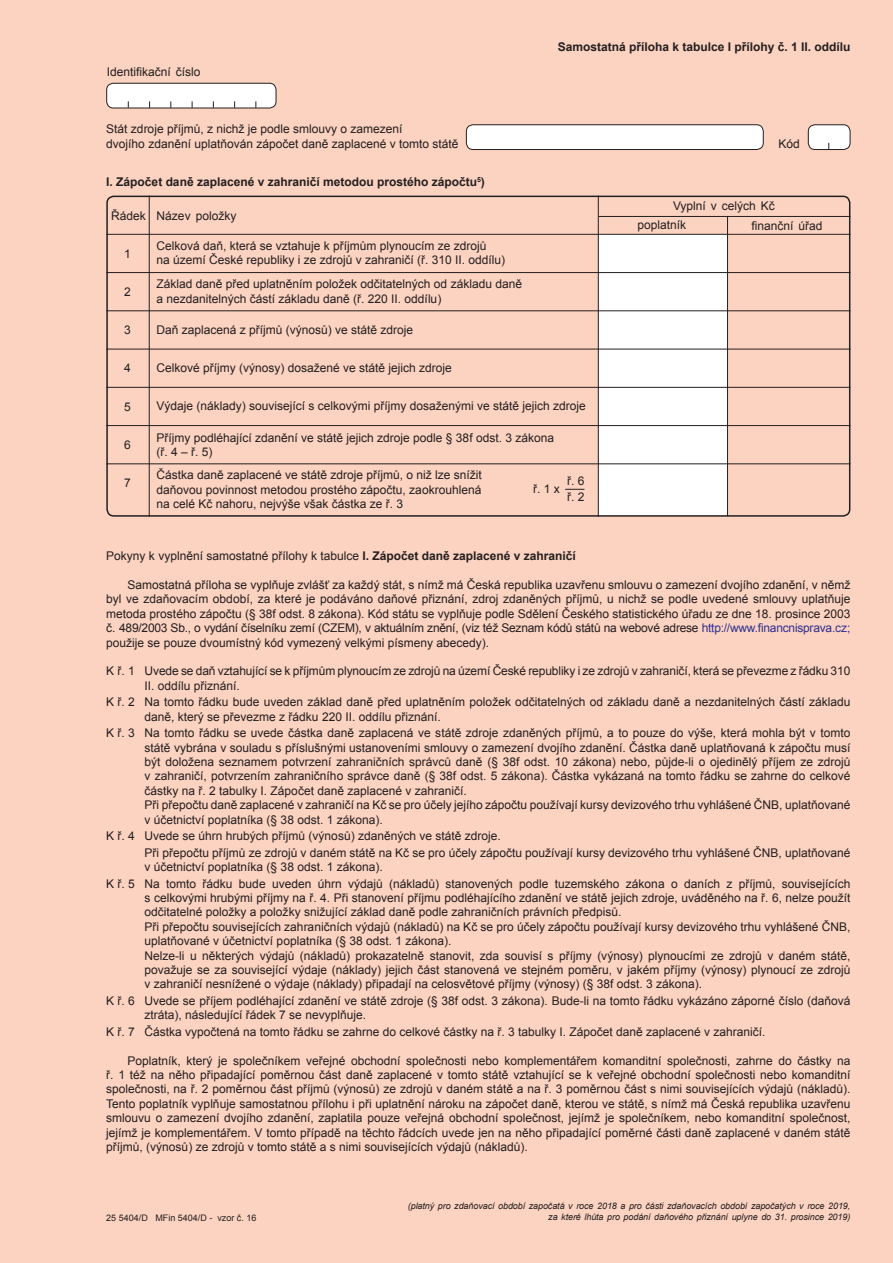
<style>
.page{position:relative;width:893px;height:1263px;background:#fcd2c0}
.page>*{position:absolute;margin:0;border:0;box-sizing:border-box;transform-origin:0 0}
.t1{font:12px/14.4px "Arial";color:#231f20;text-align:justify}
.t2{font:700 12px "Arial";color:#231f20}
.t3{font:italic 9px "Arial";letter-spacing:-.01em;color:#231f20}
.t4{font:9px "Arial";color:#231f20}
.s1{font-weight:700}
.s2{color:#2e3092}
</style>
<div class="page">
<svg style="left:565px;top:489px;width:19px;height:1px"></svg>
<div style="left:599px;top:234px;width:128px;height:282px;background:#fff"></div>
<div style="left:106px;top:196px;width:744px;height:321px;border:2px solid #231f20;border-radius:7px"></div>
<hr style="left:149px;top:196px;width:1px;height:321px;background:#231f20">
<hr style="left:598px;top:196px;width:1px;height:321px;background:#231f20">
<hr style="left:106px;top:310px;width:744px;height:1px;background:#231f20">
<hr style="left:727px;top:216px;width:1px;height:300px;background:#231f20">
<hr style="left:106px;top:272px;width:744px;height:1px;background:#231f20">
<hr style="left:106px;top:234px;width:744px;height:1px;background:#231f20">
<hr style="left:599px;top:216px;width:251px;height:1px;background:#231f20">
<hr style="left:106px;top:349px;width:744px;height:1px;background:#231f20">
<hr style="left:106px;top:387px;width:744px;height:1px;background:#231f20">
<hr style="left:106px;top:425px;width:744px;height:1px;background:#231f20">
<hr style="left:106px;top:463px;width:744px;height:1px;background:#231f20">
<div style="left:466px;top:125px;width:297px;height:25px;background:#fff;border-radius:7px"></div>
<div style="left:466px;top:124px;width:298px;height:26px;border:1px solid #231f20;border-radius:7px"></div>
<div style="left:808px;top:125px;width:42px;height:25px;background:#fff;border-radius:7px"></div>
<div style="left:808px;top:124px;width:42px;height:26px;border:1px solid #231f20;border-radius:7px"></div>
<div style="left:107px;top:83px;width:169px;height:25px;background:#fff;border-radius:7px"></div>
<div style="left:106px;top:83px;width:170px;height:25px;border:1px solid #231f20;border-radius:7px"></div>
<p class="t1" style="left:107px;top:64px;width:95px">Identifikační číslo</p>
<p class="t2" style="left:558px;top:39px;width:294px">Samostatná příloha k tabulce I přílohy č. 1 II. oddílu</p>
<p class="t1" style="left:106px;top:122px;width:298px">Stát zdroje příjmů, z nichž je podle smlouvy o zamezení</p>
<p class="t1" style="left:106px;top:136px;width:354px">dvojího zdanění uplatňován zápočet daně zaplacené v tomto státě</p>
<p class="t1" style="left:778px;top:136px;width:23px">Kód</p>
<p class="t2" style="left:106px;top:173px;width:380px">I. Zápočet daně zaplacené v zahraničí metodou prostého zápočtu<sup>5</sup>)</p>
<p class="t1" style="left:111px;top:209px;width:36px">Řádek</p>
<p class="t1" style="left:157px;top:209px;width:81px">Název položky</p>
<p class="t1" style="left:124px;top:246px;width:8px">1</p>
<p class="t1" style="left:124px;top:284px;width:8px">2</p>
<p class="t1" style="left:124px;top:323px;width:8px">3</p>
<p class="t1" style="left:124px;top:361px;width:8px">4</p>
<p class="t1" style="left:124px;top:399px;width:8px">5</p>
<p class="t1" style="left:124px;top:437px;width:8px">6</p>
<p class="t1" style="left:124px;top:476px;width:8px">7</p>
<p class="t1" style="left:156px;top:239px;width:332px">Celková daň, která se vztahuje k příjmům plynoucím ze zdrojů</p>
<p class="t1" style="left:156px;top:253px;width:350px">na území České republiky i ze zdrojů v zahraničí (ř. 310 II. oddílu)</p>
<p class="t1" style="left:156px;top:277px;width:367px">Základ daně před uplatněním položek odčitatelných od základu daně</p>
<p class="t1" style="left:156px;top:291px;width:286px">a nezdanitelných částí základu daně (ř. 220 II. oddílu)</p>
<p class="t1" style="left:156px;top:323px;width:258px">Daň zaplacená z příjmů (výnosů) ve státě zdroje</p>
<p class="t1" style="left:156px;top:360px;width:297px">Celkové příjmy (výnosy) dosažené ve státě jejich zdroje</p>
<p class="t1" style="left:156px;top:399px;width:431px">Výdaje (náklady) související s celkovými příjmy dosaženými ve státě jejich zdroje</p>
<p class="t1" style="left:156px;top:430px;width:399px">Příjmy podléhající zdanění ve státě jejich zdroje podle § 38f odst. 3 zákona</p>
<p class="t1" style="left:156px;top:445px;width:58px">(ř. 4 – ř. 5)</p>
<p class="t1" style="left:156px;top:468px;width:327px">Částka daně zaplacené ve státě zdroje příjmů, o niž lze snížit daňovou povinnost metodou prostého zápočtu, zaokrouhlená na celé Kč nahoru, nejvýše však částka ze ř. 3</p>
<p class="t1" style="left:567px;top:474px;width:19px">ř. 6</p>
<p class="t1" style="left:533px;top:481px;width:28px">ř. 1 x</p>
<p class="t1" style="left:567px;top:490px;width:19px">ř. 2</p>
<p class="t1" style="left:673px;top:198px;width:103px">Vyplní v celých Kč</p>
<p class="t1" style="left:637px;top:218px;width:50px">poplatník</p>
<p class="t1" style="left:751px;top:218px;width:73px">finanční úřad</p>
<p class="t1" style="left:106px;top:549px;width:471px">Pokyny k vyplnění samostatné přílohy k tabulce <span class="s1">I. Zápočet daně zaplacené v zahraničí</span></p>
<p class="t1" style="left:106px;top:578px;width:746px;text-indent:21px">Samostatná příloha se vyplňuje zvlášť za každý stát, s nímž má Česká republika uzavřenu smlouvu o zamezení dvojího zdanění, v němž byl ve zdaňovacím období, za které je podáváno daňové přiznání, zdroj zdaněných příjmů, u nichž se podle uvedené smlouvy uplatňuje metoda prostého zápočtu (§ 38f odst. 8 zákona). Kód státu se vyplňuje podle Sdělení Českého statistického úřadu ze dne 18. prosince 2003 č. 489/2003 Sb., o vydání číselníku zemí (CZEM), v aktuálním znění, (viz též Seznam kódů států na webové adrese <span class="s2">http://www.financnisprava.cz; </span>použije se pouze dvoumístný kód vymezený velkými písmeny abecedy).</p>
<p class="t1" style="left:145px;top:664px;width:707px;text-indent:-38px">K ř. 1 Uvede se daň vztahující se k příjmům plynoucím ze zdrojů na území České republiky i ze zdrojů v zahraničí, která se převezme z řádku 310<br>II. oddílu přiznání.</p>
<p class="t1" style="left:145px;top:695px;width:707px;text-indent:-38px">K ř. 2 Na tomto řádku bude uveden základ daně před uplatněním položek odčitatelných od základu daně a nezdanitelných částí základu daně, který se převezme z řádku 220 II. oddílu přiznání.</p>
<p class="t1" style="left:145px;top:726px;width:707px;text-indent:-38px">K ř. 3 Na tomto řádku se uvede částka daně zaplacená ve státě zdroje zdaněných příjmů, a to pouze do výše, která mohla být v tomto státě vybrána v souladu s příslušnými ustanoveními smlouvy o zamezení dvojího zdanění. Částka daně uplatňovaná k zápočtu musí být doložena seznamem potvrzení zahraničních správců daně (§ 38f odst. 10 zákona) nebo, půjde-li o ojedinělý příjem ze zdrojů v zahraničí, potvrzením zahraničního správce daně (§ 38f odst. 5 zákona). Částka vykázaná na tomto řádku se zahrne do celkové částky na ř. 2 tabulky I. Zápočet daně zaplacené v zahraničí.</p>
<p class="t1" style="left:145px;top:798px;width:707px">Při přepočtu daně zaplacené v zahraničí na Kč se pro účely jejího zápočtu používají kursy devizového trhu vyhlášené ČNB, uplatňované v účetnictví poplatníka (§ 38 odst. 1 zákona).</p>
<p class="t1" style="left:106px;top:829px;width:396px">K ř. 4 Uvede se úhrn hrubých příjmů (výnosů) zdaněných ve státě zdroje.</p>
<p class="t1" style="left:145px;top:845px;width:707px">Při přepočtu příjmů ze zdrojů v daném státě na Kč se pro účely zápočtu používají kursy devizového trhu vyhlášené ČNB, uplatňované v účetnictví poplatníka (§ 38 odst. 1 zákona).</p>
<p class="t1" style="left:145px;top:876px;width:707px;text-indent:-38px">K ř. 5 Na tomto řádku bude uveden úhrn výdajů (nákladů) stanovených podle tuzemského zákona o daních z příjmů, souvisejících s celkovými hrubými příjmy na ř. 4. Při stanovení příjmu podléhajícího zdanění ve státě jejich zdroje, uváděného na ř. 6, nelze použít odčitatelné položky a položky snižující základ daně podle zahraničních právních předpisů.</p>
<p class="t1" style="left:145px;top:919px;width:707px">Při přepočtu souvisejících zahraničních výdajů (nákladů) na Kč se pro účely zápočtu používají kursy devizového trhu vyhlášené ČNB, uplatňované v účetnictví poplatníka (§ 38 odst. 1 zákona).</p>
<p class="t1" style="left:145px;top:948px;width:707px">Nelze-li u některých výdajů (nákladů) prokazatelně stanovit, zda souvisí s příjmy (výnosy) plynoucími ze zdrojů v daném státě, považuje se za související výdaje (náklady) jejich část stanovená ve stejném poměru, v jakém příjmy (výnosy) plynoucí ze zdrojů v zahraničí nesnížené o výdaje (náklady) připadají na celosvětové příjmy (výnosy) (§ 38f odst. 3 zákona).</p>
<p class="t1" style="left:145px;top:994px;width:707px;text-indent:-38px">K ř. 6 Uvede se příjem podléhající zdanění ve státě zdroje (§ 38f odst. 3 zákona). Bude-li na tomto řádku vykázáno záporné číslo (daňová ztráta), následující řádek 7 se nevyplňuje.</p>
<p class="t1" style="left:106px;top:1024px;width:661px">K ř. 7 Částka vypočtená na tomto řádku se zahrne do celkové částky na ř. 3 tabulky I. Zápočet daně zaplacené v zahraničí.</p>
<p class="t1" style="left:106px;top:1053px;width:746px;text-indent:21px">Poplatník, který je společníkem veřejné obchodní společnosti nebo komplementářem komanditní společnosti, zahrne do částky na ř. 1 též na něho připadající poměrnou část daně zaplacené v tomto státě vztahující se k veřejné obchodní společnosti nebo komanditní společnosti, na ř. 2 poměrnou část příjmů (výnosů) ze zdrojů v daném státě a na ř. 3 poměrnou část s nimi souvisejících výdajů (nákladů).<br>Tento poplatník vyplňuje samostatnou přílohu i při uplatnění nároku na zápočet daně, kterou ve státě, s nímž má Česká republika uzavřenu smlouvu o zamezení dvojího zdanění, zaplatila pouze veřejná obchodní společnost, jejímž je společníkem, nebo komanditní společnost, jejímž je komplementářem. V tomto případě na těchto řádcích uvede jen na něho připadající poměrné části daně zaplacené v daném státě příjmů, (výnosů) ze zdrojů v tomto státě a s nimi souvisejících výdajů (nákladů).</p>
<p class="t4" style="left:106px;top:1212px;width:152px">25 5404/D MFin 5404/D - vzor č. 16</p>
<p class="t3" style="left:408px;top:1200px;width:444px">(platný pro zdaňovací období započatá v roce 2018 a pro části zdaňovacích období započatých v roce 2019,</p>
<p class="t3" style="left:548px;top:1211px;width:304px">za které lhůta pro podání daňového přiznání uplyne do 31. prosince 2019)</p>
</div>
